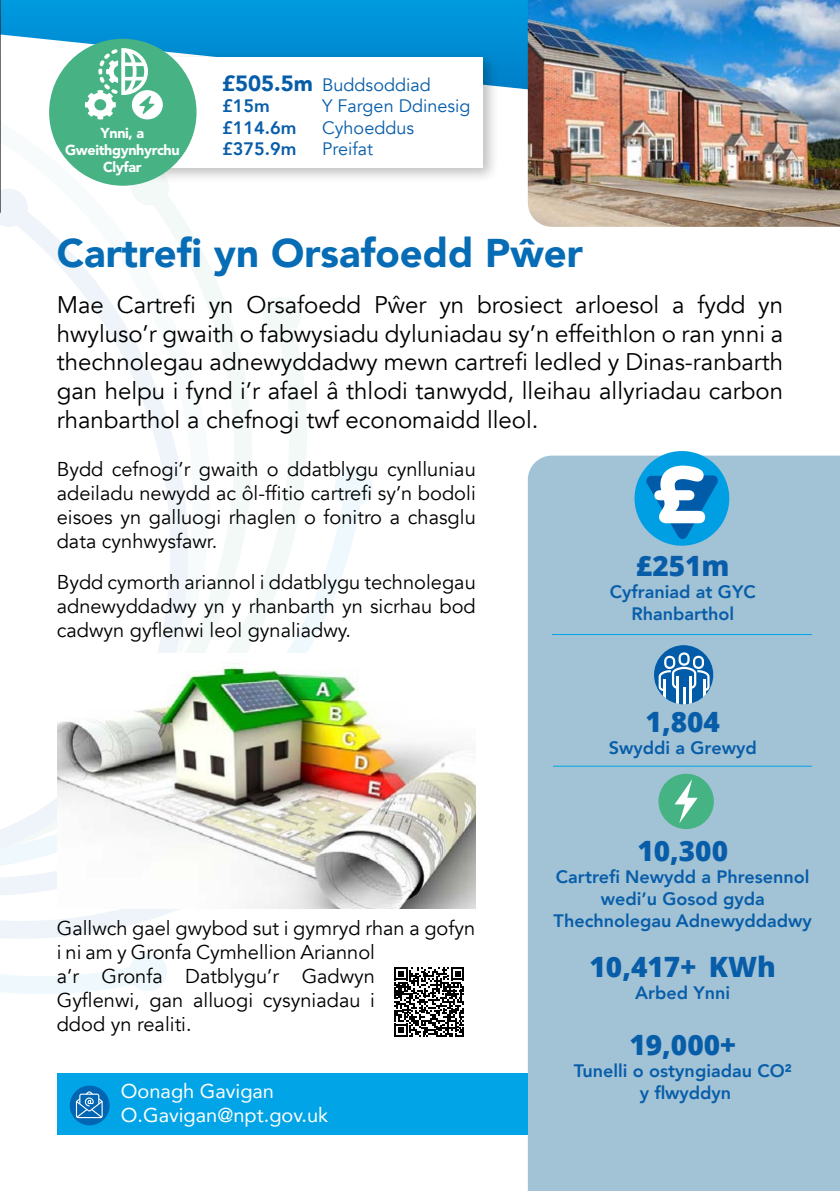
<style>
.page{position:relative;width:840px;height:1191px;background:#fff}
.page>*{position:absolute;margin:0;border:0;box-sizing:border-box;transform-origin:0 0}
.t1{font:900 40px "Avenir";color:#066cb5}
.t2{font:800 28px "Open Sans";color:#085da9}
.t3{font:24px/28.8px "Avenir";color:#000;text-align:justify}
.t4{font:20px/24px "Avenir";color:#000;text-align:justify}
.t5{font:20px/24px "Avenir";color:#fff}
.t6{font:800 18px/22px "Avenir";color:#085da9;text-align:center}
.t7{font:18px/21.6px "Avenir";color:#085da9}
.t8{font:900 14.4px/17.2px "Avenir";letter-spacing:-.025em;color:#fff;text-align:center}
.s1{font-weight:900;font-size:22px}
.s2{font-weight:800}
</style>
<div class="page">
<svg style="left:107px;top:184px;width:119px;height:122px"></svg>
<div style="left:131px;top:167px;width:38px;height:38px;background:#f2f9f6;border-radius:50%"></div>
<svg style="left:208px;top:306px;width:99px;height:171px"></svg>
<div style="left:263px;top:297px;width:38px;height:38px;background:#f2f9f6;border-radius:50%"></div>
<svg style="left:188px;top:477px;width:172px;height:176px"></svg>
<div style="left:334px;top:468px;width:39px;height:38px;background:#eef8fd;border-radius:50%"></div>
<svg style="left:0;top:871px;width:158px;height:123px"></svg>
<div style="left:129px;top:953px;width:38px;height:38px;background:#eef8fd;border-radius:50%"></div>
<svg style="left:0;top:198px;width:188px;height:668px"></svg>
<svg style="left:1px;top:0;width:526px;height:123px"></svg>
<div style="left:527px;top:455px;width:312px;height:736px;background:#a2c3d5"></div>
<div style="left:57px;top:1072px;width:470px;height:62px;background:#00a4e7"></div>
<img style="left:527px;top:0;width:312px;height:227px">
<div style="left:70px;top:1085px;width:39px;height:40px;background:#0066b3;border-radius:50%"></div>
<svg style="left:76px;top:1091px;width:27px;height:27px"></svg>
<div style="left:90px;top:51px;width:409px;height:133px;background:#000;opacity:.25"></div>
<div style="left:96px;top:57px;width:386px;height:110px;background:#fff"></div>
<img style="left:57px;top:653px;width:418px;height:256px">
<svg style="left:394px;top:967px;width:70px;height:70px"></svg>
<img style="left:0;top:0;width:1px;height:213px">
<div style="left:634px;top:451px;width:94px;height:95px;background:#009fe3;border-radius:50%"></div>
<svg style="left:645px;top:465px;width:72px;height:74px"></svg>
<svg style="left:653px;top:645px;width:59px;height:59px"></svg>
<svg style="left:658px;top:652px;width:51px;height:52px"></svg>
<hr style="left:552px;top:765px;width:259px;height:1px;background:#00a4e7">
<hr style="left:551px;top:634px;width:260px;height:1px;background:#00a4e7">
<div style="left:658px;top:773px;width:55px;height:56px;background:#46b384;border-radius:50%"></div>
<svg style="left:674px;top:779px;width:23px;height:44px"></svg>
<div style="left:49px;top:39px;width:147px;height:147px;background:#47b385;border-radius:50%"></div>
<svg style="left:85px;top:48px;width:78px;height:71px"></svg>
<p class="t8" style="left:65px;top:124px;width:116px">Ynni, a<br>Gweithgynhyrchu<br>Clyfar</p>
<p class="t7" style="left:222px;top:74px;width:210px"><span class="s1">£505.5m</span> Buddsoddiad <span class="s2">£15m</span></p>
<p class="t7" style="left:322px;top:96px;width:150px">Y Fargen Ddinesig</p>
<p class="t6" style="left:222px;top:117px;width:76px">£114.6m</p>
<p class="t7" style="left:322px;top:117px;width:93px">Cyhoeddus</p>
<p class="t6" style="left:222px;top:138px;width:76px">£375.9m</p>
<p class="t7" style="left:322px;top:139px;width:52px">Preifat</p>
<p class="t1" style="left:57px;top:219px;width:527px">Cartrefi yn Orsafoedd Pŵer</p>
<p class="t3" style="left:57px;top:290px;width:727px">Mae Cartrefi yn Orsafoedd Pŵer yn brosiect arloesol a fydd yn hwyluso’r gwaith o fabwysiadu dyluniadau sy’n effeithlon o ran ynni a thechnolegau adnewyddadwy mewn cartrefi ledled y Dinas-ranbarth gan helpu i fynd i’r afael â thlodi tanwydd, lleihau allyriadau carbon rhanbarthol a chefnogi twf economaidd lleol.</p>
<p class="t4" style="left:57px;top:457px;width:420px">Bydd cefnogi’r gwaith o ddatblygu cynlluniau adeiladu newydd ac ôl-ffitio cartrefi sy’n bodoli eisoes yn galluogi rhaglen o fonitro a chasglu data cynhwysfawr.</p>
<p class="t4" style="left:57px;top:570px;width:420px">Bydd cymorth ariannol i ddatblygu technolegau adnewyddadwy yn y rhanbarth yn sicrhau bod cadwyn gyflenwi leol gynaliadwy.</p>
<p class="t2" style="left:635px;top:545px;width:95px">£251m</p>
<p class="t6" style="left:609px;top:581px;width:147px">Cyfraniad at GYC<br>Rhanbarthol</p>
<p class="t4" style="left:57px;top:916px;width:419px;text-align:left">Gallwch gael gwybod sut i gymryd rhan a gofyn i ni am y Gronfa Cymhellion Ariannol<br>a’r Gronfa Datblygu’r Gadwyn<br>Gyflenwi, gan alluogi cysyniadau i<br>ddod yn realiti.</p>
<p class="t5" style="left:121px;top:1078px;width:209px">Oonagh Gavigan<br>O.Gavigan@npt.gov.uk</p>
<p class="t2" style="left:645px;top:701px;width:76px">1,804</p>
<p class="t6" style="left:608px;top:737px;width:149px">Swyddi a Grewyd</p>
<p class="t2" style="left:637px;top:829px;width:92px">10,300</p>
<p class="t6" style="left:553px;top:865px;width:259px">Cartrefi Newydd a Phresennol wedi’u Gosod gyda<br>Thechnolegau Adnewyddadwy</p>
<p class="t2" style="left:589px;top:945px;width:188px">10,417+ KWh</p>
<p class="t6" style="left:635px;top:981px;width:97px">Arbed Ynni</p>
<p class="t2" style="left:629px;top:1023px;width:108px">19,000+</p>
<p class="t6" style="left:573px;top:1059px;width:219px">Tunelli o ostyngiadau CO² y flwyddyn</p>
</div>
